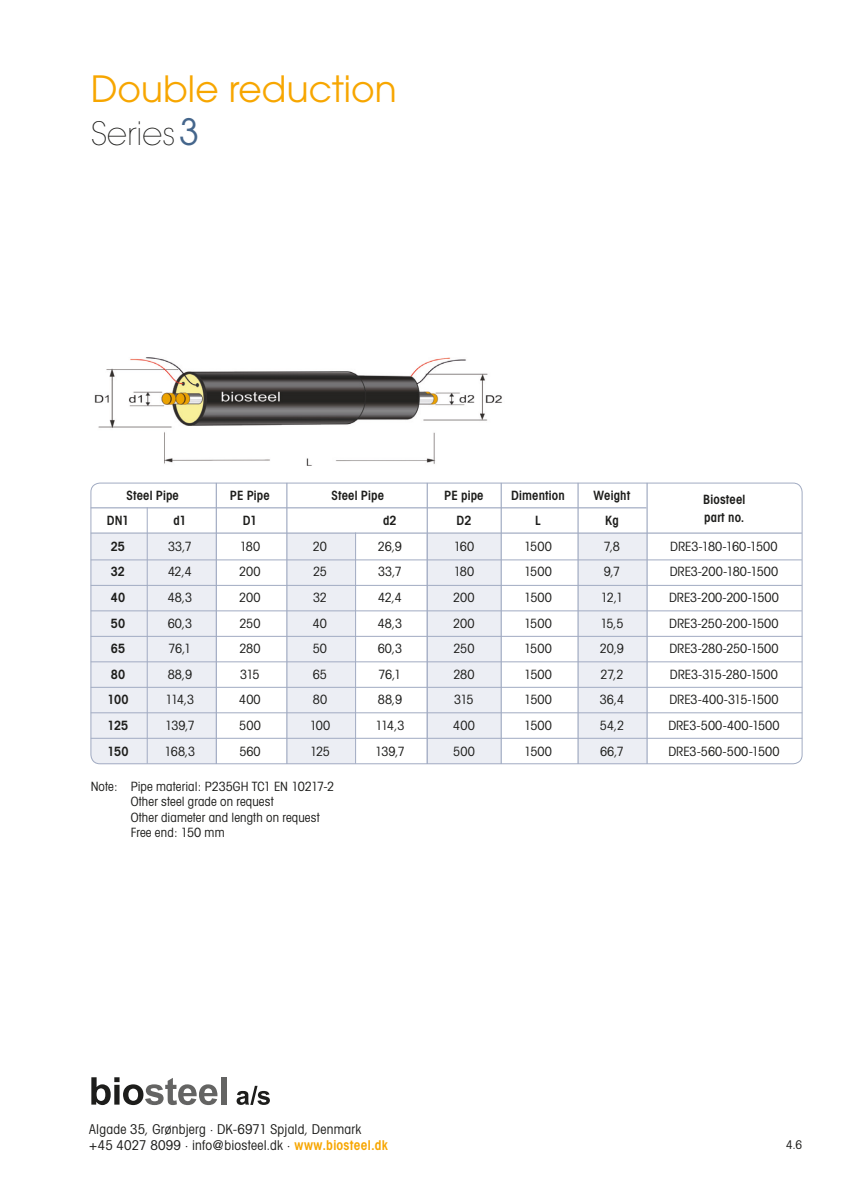
<style>
.page{position:relative;width:842px;height:1191px;background:#fff}
.page>*{position:absolute;margin:0;border:0;box-sizing:border-box;transform-origin:0 0}
.t1{font:36px "Avant Garde";color:#f7a600}
.t2{font:200 32px "Avant Garde";letter-spacing:-.005em;color:#1d1d1b}
.t3{font:condensed 13.6px/16.4px "Avant Garde";letter-spacing:.015em;color:#1d1d1b}
.t4{font:condensed 12.8px/15.4px "Avant Garde";color:#1d1d1b}
.t5{font:600 condensed 12.8px/18px "Avant Garde";letter-spacing:.01em;color:#1d1d1b}
.t6{font:condensed 12px "Avant Garde";color:#1d1d1b}
.s1{font-weight:400;font-size:36px;color:#45668c}
.s2{font-weight:600;color:#f7a600}
</style>
<div class="page">
<img style="left:94px;top:358px;width:408px;height:108px">
<div style="left:91px;top:534px;width:125px;height:230px;background:#eceef4"></div>
<div style="left:287px;top:534px;width:68px;height:230px;background:#eceef4"></div>
<div style="left:427px;top:534px;width:74px;height:229px;background:#eceef4"></div>
<div style="left:578px;top:534px;width:68px;height:230px;background:#eceef4"></div>
<hr style="left:147px;top:507px;width:1px;height:256px;background:#a1abc2">
<hr style="left:355px;top:532px;width:1px;height:231px;background:#a1abc2">
<hr style="left:91px;top:507px;width:555px;height:1px;background:#a1abc2">
<hr style="left:91px;top:532px;width:711px;height:2px;background:#a1abc2">
<hr style="left:91px;top:636px;width:711px;height:1px;background:#a1abc2">
<hr style="left:91px;top:661px;width:711px;height:1px;background:#a1abc2">
<hr style="left:91px;top:687px;width:711px;height:1px;background:#a1abc2">
<hr style="left:91px;top:712px;width:711px;height:1px;background:#a1abc2">
<hr style="left:91px;top:738px;width:711px;height:1px;background:#a1abc2">
<hr style="left:91px;top:559px;width:711px;height:1px;background:#a1abc2">
<hr style="left:91px;top:585px;width:711px;height:1px;background:#a1abc2">
<hr style="left:91px;top:610px;width:711px;height:1px;background:#a1abc2">
<hr style="left:216px;top:483px;width:1px;height:281px;background:#a1abc2">
<hr style="left:286px;top:483px;width:1px;height:281px;background:#a1abc2">
<hr style="left:427px;top:483px;width:1px;height:281px;background:#a1abc2">
<hr style="left:501px;top:483px;width:1px;height:281px;background:#a1abc2">
<hr style="left:577px;top:483px;width:2px;height:281px;background:#a1abc2">
<hr style="left:646px;top:483px;width:2px;height:281px;background:#a1abc2">
<svg style="left:91px;top:1077px;width:127px;height:28px"></svg>
<div style="left:221px;top:1077px;width:5px;height:27px;background:#646463"></div>
<svg style="left:237px;top:1085px;width:33px;height:20px"></svg>
<h1 class="t1" style="left:91px;top:67px;width:308px">Double reduction</h1>
<h2 class="t2" style="left:91px;top:114px;width:110px">Series<span class="s1">3</span></h2>
<p class="t5" style="left:126px;top:486px;width:54px">Steel Pipe</p>
<p class="t5" style="left:230px;top:486px;width:41px">PE Pipe</p>
<p class="t5" style="left:331px;top:486px;width:54px">Steel Pipe</p>
<p class="t5" style="left:444px;top:486px;width:41px">PE pipe</p>
<p class="t5" style="left:511px;top:486px;width:55px">Dimention</p>
<p class="t5" style="left:594px;top:486px;width:38px">Weight</p>
<p class="t5" style="left:703px;top:490px;width:44px">Biosteel part no.</p>
<p class="t5" style="left:107px;top:511px;width:24px">DN1</p>
<p class="t5" style="left:173px;top:511px;width:15px">d1</p>
<p class="t5" style="left:243px;top:511px;width:16px">D1</p>
<p class="t5" style="left:383px;top:511px;width:15px">d2</p>
<p class="t5" style="left:456px;top:511px;width:16px">D2</p>
<p class="t5" style="left:535px;top:511px;width:7px">L</p>
<p class="t5" style="left:605px;top:511px;width:15px">Kg</p>
<p class="t5" style="left:111px;top:537px;width:16px">25</p>
<p class="t4" style="left:168px;top:538px;width:25px">33,7</p>
<p class="t4" style="left:240px;top:538px;width:22px">180</p>
<p class="t4" style="left:313px;top:538px;width:16px">20</p>
<p class="t4" style="left:378px;top:538px;width:26px">26,9</p>
<p class="t4" style="left:454px;top:538px;width:22px">160</p>
<p class="t4" style="left:524px;top:538px;width:29px">1500</p>
<p class="t4" style="left:604px;top:538px;width:18px">7,8</p>
<p class="t4" style="left:670px;top:538px;width:109px">DRE3-180-160-1500</p>
<p class="t5" style="left:111px;top:562px;width:16px">32</p>
<p class="t4" style="left:168px;top:564px;width:25px">42,4</p>
<p class="t4" style="left:239px;top:564px;width:23px">200</p>
<p class="t4" style="left:313px;top:564px;width:15px">25</p>
<p class="t4" style="left:378px;top:564px;width:25px">33,7</p>
<p class="t4" style="left:454px;top:564px;width:22px">180</p>
<p class="t4" style="left:524px;top:564px;width:29px">1500</p>
<p class="t4" style="left:604px;top:564px;width:18px">9,7</p>
<p class="t4" style="left:670px;top:564px;width:110px">DRE3-200-180-1500</p>
<p class="t5" style="left:111px;top:588px;width:16px">40</p>
<p class="t4" style="left:168px;top:589px;width:26px">48,3</p>
<p class="t4" style="left:239px;top:589px;width:23px">200</p>
<p class="t4" style="left:313px;top:589px;width:15px">32</p>
<p class="t4" style="left:378px;top:589px;width:25px">42,4</p>
<p class="t4" style="left:453px;top:589px;width:23px">200</p>
<p class="t4" style="left:524px;top:589px;width:29px">1500</p>
<p class="t4" style="left:601px;top:589px;width:24px">12,1</p>
<p class="t4" style="left:669px;top:589px;width:111px">DRE3-200-200-1500</p>
<p class="t5" style="left:111px;top:614px;width:16px">50</p>
<p class="t4" style="left:168px;top:615px;width:26px">60,3</p>
<p class="t4" style="left:239px;top:615px;width:22px">250</p>
<p class="t4" style="left:313px;top:615px;width:16px">40</p>
<p class="t4" style="left:378px;top:615px;width:26px">48,3</p>
<p class="t4" style="left:453px;top:615px;width:23px">200</p>
<p class="t4" style="left:524px;top:615px;width:29px">1500</p>
<p class="t4" style="left:600px;top:615px;width:25px">15,5</p>
<p class="t4" style="left:669px;top:615px;width:111px">DRE3-250-200-1500</p>
<p class="t5" style="left:111px;top:639px;width:16px">65</p>
<p class="t4" style="left:169px;top:640px;width:24px">76,1</p>
<p class="t4" style="left:239px;top:640px;width:23px">280</p>
<p class="t4" style="left:313px;top:640px;width:16px">50</p>
<p class="t4" style="left:378px;top:640px;width:26px">60,3</p>
<p class="t4" style="left:453px;top:640px;width:22px">250</p>
<p class="t4" style="left:524px;top:640px;width:29px">1500</p>
<p class="t4" style="left:600px;top:640px;width:26px">20,9</p>
<p class="t4" style="left:669px;top:640px;width:111px">DRE3-280-250-1500</p>
<p class="t5" style="left:111px;top:665px;width:16px">80</p>
<p class="t4" style="left:168px;top:666px;width:26px">88,9</p>
<p class="t4" style="left:240px;top:666px;width:21px">315</p>
<p class="t4" style="left:313px;top:666px;width:16px">65</p>
<p class="t4" style="left:379px;top:666px;width:24px">76,1</p>
<p class="t4" style="left:453px;top:666px;width:23px">280</p>
<p class="t4" style="left:524px;top:666px;width:29px">1500</p>
<p class="t4" style="left:600px;top:666px;width:24px">27,2</p>
<p class="t4" style="left:670px;top:666px;width:110px">DRE3-315-280-1500</p>
<p class="t5" style="left:107px;top:690px;width:23px">100</p>
<p class="t4" style="left:166px;top:692px;width:30px">114,3</p>
<p class="t4" style="left:239px;top:692px;width:23px">400</p>
<p class="t4" style="left:313px;top:692px;width:16px">80</p>
<p class="t4" style="left:378px;top:692px;width:26px">88,9</p>
<p class="t4" style="left:454px;top:692px;width:21px">315</p>
<p class="t4" style="left:524px;top:692px;width:29px">1500</p>
<p class="t4" style="left:600px;top:692px;width:26px">36,4</p>
<p class="t4" style="left:669px;top:692px;width:111px">DRE3-400-315-1500</p>
<p class="t5" style="left:108px;top:716px;width:22px">125</p>
<p class="t4" style="left:165px;top:717px;width:31px">139,7</p>
<p class="t4" style="left:239px;top:717px;width:23px">500</p>
<p class="t4" style="left:310px;top:717px;width:22px">100</p>
<p class="t4" style="left:376px;top:717px;width:30px">114,3</p>
<p class="t4" style="left:453px;top:717px;width:23px">400</p>
<p class="t4" style="left:524px;top:717px;width:29px">1500</p>
<p class="t4" style="left:600px;top:717px;width:26px">54,2</p>
<p class="t4" style="left:668px;top:717px;width:113px">DRE3-500-400-1500</p>
<p class="t5" style="left:108px;top:742px;width:22px">150</p>
<p class="t4" style="left:165px;top:743px;width:32px">168,3</p>
<p class="t4" style="left:239px;top:743px;width:23px">560</p>
<p class="t4" style="left:310px;top:743px;width:21px">125</p>
<p class="t4" style="left:375px;top:743px;width:31px">139,7</p>
<p class="t4" style="left:453px;top:743px;width:23px">500</p>
<p class="t4" style="left:524px;top:743px;width:29px">1500</p>
<p class="t4" style="left:600px;top:743px;width:25px">66,7</p>
<p class="t4" style="left:668px;top:743px;width:113px">DRE3-560-500-1500</p>
<p class="t4" style="left:131px;top:778px;width:205px;text-indent:-40px">Note: Pipe material: P235GH TC1 EN 10217-2<br>Other steel grade on request<br>Other diameter and length on request<br>Free end: 150 mm</p>
<p class="t3" style="left:89px;top:1120px;width:300px">Algade 35, Grønbjerg · DK-6971 Spjald, Denmark +45 4027 8099 · info@biosteel.dk · <span class="s2">www.biosteel.dk</span></p>
<p class="t6" style="left:786px;top:1137px;width:18px">4.6</p>
</div>
